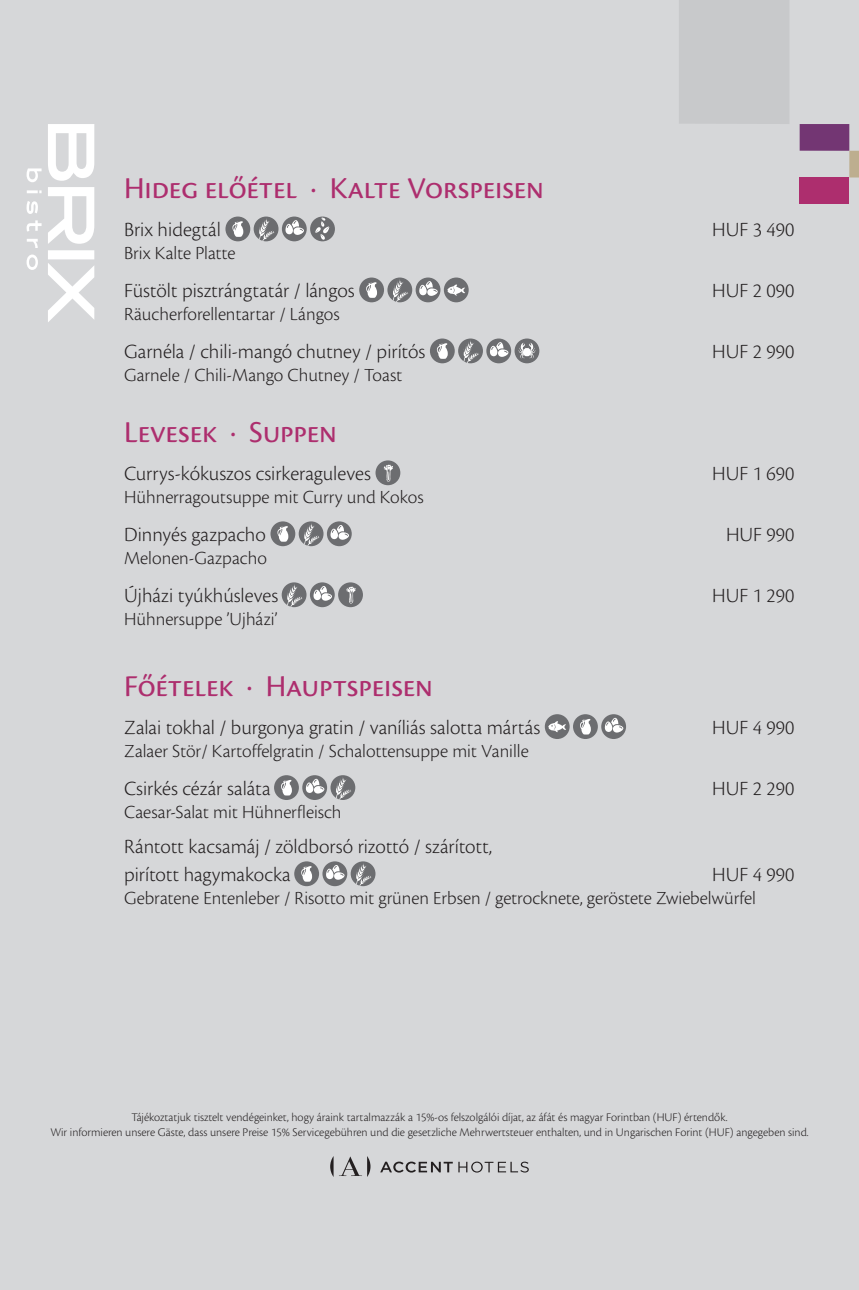
<style>
.page{position:relative;width:859px;height:1290px;background:#fff}
.page>*{position:absolute;margin:0;border:0;box-sizing:border-box;transform-origin:0 0}
.t1{font:31.5px "Cronos Pro";letter-spacing:-.005em;color:#ad2e6e}
.t2{font:300 21px/28px "Cronos Pro";color:#231f20}
.t3{font:300 19.25px "Cronos Pro";letter-spacing:-.005em;color:#231f20}
.t4{font:300 12.25px/14.7px "Cronos Pro";color:#231f20;text-align:center}
</style>
<div class="page">
<div style="left:0;top:0;width:858px;height:1290px;background:#d6d7d9"></div>
<div style="left:849px;top:151px;width:9px;height:26px;background:#bdae8f"></div>
<div style="left:799px;top:124px;width:50px;height:27px;background:#733673"></div>
<div style="left:678px;top:0;width:111px;height:124px;background:#c8c9cb"></div>
<div style="left:799px;top:178px;width:50px;height:26px;background:#ad2e6e"></div>
<svg style="left:27px;top:124px;width:67px;height:198px"></svg>
<svg style="left:330px;top:1156px;width:198px;height:21px"></svg>
<div style="left:225px;top:217px;width:25px;height:24px;background:#6c6d70;border-radius:50%"></div>
<svg style="left:232px;top:221px;width:11px;height:16px"></svg>
<div style="left:253px;top:217px;width:25px;height:24px;background:#6c6d70;border-radius:50%"></div>
<svg style="left:258px;top:217px;width:17px;height:24px"></svg>
<div style="left:282px;top:217px;width:24px;height:24px;background:#6c6d70;border-radius:50%"></div>
<svg style="left:285px;top:220px;width:19px;height:15px"></svg>
<div style="left:310px;top:217px;width:25px;height:24px;background:#6c6d70;border-radius:50%"></div>
<svg style="left:315px;top:217px;width:14px;height:23px"></svg>
<div style="left:359px;top:277px;width:25px;height:25px;background:#6c6d70;border-radius:50%"></div>
<svg style="left:366px;top:282px;width:11px;height:16px"></svg>
<div style="left:387px;top:277px;width:25px;height:25px;background:#6c6d70;border-radius:50%"></div>
<svg style="left:392px;top:278px;width:16px;height:24px"></svg>
<div style="left:415px;top:277px;width:25px;height:25px;background:#6c6d70;border-radius:50%"></div>
<svg style="left:419px;top:281px;width:19px;height:15px"></svg>
<div style="left:443px;top:277px;width:25px;height:25px;background:#6c6d70;border-radius:50%"></div>
<svg style="left:447px;top:284px;width:18px;height:12px"></svg>
<div style="left:430px;top:338px;width:24px;height:25px;background:#6c6d70;border-radius:50%"></div>
<svg style="left:436px;top:343px;width:11px;height:16px"></svg>
<div style="left:458px;top:338px;width:25px;height:25px;background:#6c6d70;border-radius:50%"></div>
<svg style="left:463px;top:339px;width:16px;height:24px"></svg>
<div style="left:486px;top:338px;width:25px;height:25px;background:#6c6d70;border-radius:50%"></div>
<svg style="left:489px;top:342px;width:19px;height:15px"></svg>
<div style="left:514px;top:338px;width:25px;height:25px;background:#6c6d70;border-radius:50%"></div>
<svg style="left:518px;top:343px;width:17px;height:15px"></svg>
<div style="left:375px;top:460px;width:25px;height:25px;background:#6c6d70;border-radius:50%"></div>
<svg style="left:384px;top:464px;width:9px;height:18px"></svg>
<div style="left:270px;top:521px;width:25px;height:25px;background:#6c6d70;border-radius:50%"></div>
<svg style="left:277px;top:526px;width:11px;height:16px"></svg>
<div style="left:298px;top:521px;width:25px;height:25px;background:#6c6d70;border-radius:50%"></div>
<svg style="left:303px;top:522px;width:17px;height:24px"></svg>
<div style="left:327px;top:521px;width:24px;height:25px;background:#6c6d70;border-radius:50%"></div>
<svg style="left:330px;top:525px;width:19px;height:15px"></svg>
<div style="left:281px;top:582px;width:25px;height:25px;background:#6c6d70;border-radius:50%"></div>
<svg style="left:286px;top:583px;width:17px;height:24px"></svg>
<div style="left:310px;top:582px;width:24px;height:25px;background:#6c6d70;border-radius:50%"></div>
<svg style="left:313px;top:586px;width:19px;height:15px"></svg>
<div style="left:338px;top:582px;width:25px;height:25px;background:#6c6d70;border-radius:50%"></div>
<svg style="left:346px;top:586px;width:9px;height:18px"></svg>
<div style="left:544px;top:714px;width:25px;height:25px;background:#6c6d70;border-radius:50%"></div>
<svg style="left:548px;top:721px;width:18px;height:12px"></svg>
<div style="left:572px;top:714px;width:25px;height:25px;background:#6c6d70;border-radius:50%"></div>
<svg style="left:580px;top:719px;width:10px;height:15px"></svg>
<div style="left:601px;top:714px;width:24px;height:25px;background:#6c6d70;border-radius:50%"></div>
<svg style="left:604px;top:717px;width:19px;height:16px"></svg>
<div style="left:274px;top:775px;width:25px;height:25px;background:#6c6d70;border-radius:50%"></div>
<svg style="left:281px;top:780px;width:11px;height:15px"></svg>
<div style="left:302px;top:775px;width:25px;height:25px;background:#6c6d70;border-radius:50%"></div>
<svg style="left:305px;top:778px;width:19px;height:16px"></svg>
<div style="left:330px;top:775px;width:25px;height:25px;background:#6c6d70;border-radius:50%"></div>
<svg style="left:335px;top:776px;width:17px;height:23px"></svg>
<div style="left:294px;top:861px;width:25px;height:25px;background:#6c6d70;border-radius:50%"></div>
<svg style="left:301px;top:866px;width:11px;height:16px"></svg>
<div style="left:322px;top:861px;width:25px;height:25px;background:#6c6d70;border-radius:50%"></div>
<svg style="left:326px;top:865px;width:18px;height:15px"></svg>
<div style="left:350px;top:861px;width:25px;height:25px;background:#6c6d70;border-radius:50%"></div>
<svg style="left:355px;top:862px;width:17px;height:24px"></svg>
<h1 class="t1" style="left:124px;top:170px;width:421px">Hideg előétel · Kalte Vorspeisen</h1>
<p class="t2" style="left:124px;top:215px;width:98px">Brix hidegtál</p>
<p class="t2" style="left:712px;top:215px;width:84px">HUF 3 490</p>
<p class="t3" style="left:124px;top:242px;width:113px">Brix Kalte Platte</p>
<p class="t2" style="left:124px;top:276px;width:232px">Füstölt pisztrángtatár / lángos</p>
<p class="t2" style="left:712px;top:276px;width:84px">HUF 2 090</p>
<p class="t3" style="left:124px;top:303px;width:217px">Räucherforellentartar / Lángos</p>
<p class="t2" style="left:124px;top:337px;width:302px">Garnéla / chili-mangó chutney / pirítós</p>
<p class="t2" style="left:712px;top:337px;width:84px">HUF 2 990</p>
<p class="t3" style="left:124px;top:364px;width:280px">Garnele / Chili-Mango Chutney / Toast</p>
<h1 class="t1" style="left:124px;top:414px;width:214px">Levesek · Suppen</h1>
<p class="t2" style="left:124px;top:459px;width:248px">Currys-kókuszos csirkeraguleves</p>
<p class="t2" style="left:712px;top:459px;width:84px">HUF 1 690</p>
<p class="t3" style="left:124px;top:486px;width:301px">Hühnerragoutsuppe mit Curry und Kokos</p>
<p class="t2" style="left:124px;top:520px;width:143px">Dinnyés gazpacho</p>
<p class="t2" style="left:725px;top:520px;width:70px">HUF 990</p>
<p class="t3" style="left:124px;top:547px;width:144px">Melonen-Gazpacho</p>
<p class="t2" style="left:124px;top:581px;width:156px">Újházi tyúkhúsleves</p>
<p class="t2" style="left:712px;top:581px;width:84px">HUF 1 290</p>
<p class="t3" style="left:124px;top:608px;width:155px">Hühnersuppe ’Ujházi’</p>
<h1 class="t1" style="left:124px;top:668px;width:310px">Főételek · Hauptspeisen</h1>
<p class="t2" style="left:124px;top:713px;width:417px">Zalai tokhal / burgonya gratin / vaníliás salotta mártás</p>
<p class="t2" style="left:712px;top:713px;width:84px">HUF 4 990</p>
<p class="t3" style="left:124px;top:740px;width:406px">Zalaer Stör/ Kartoffelgratin / Schalottensuppe mit Vanille</p>
<p class="t2" style="left:124px;top:774px;width:148px">Csirkés cézár saláta</p>
<p class="t2" style="left:712px;top:774px;width:84px">HUF 2 290</p>
<p class="t3" style="left:124px;top:801px;width:219px">Caesar-Salat mit Hühnerfleisch</p>
<p class="t2" style="left:124px;top:832px;width:369px">Rántott kacsamáj / zöldborsó rizottó / szárított, pirított hagymakocka</p>
<p class="t2" style="left:712px;top:860px;width:84px">HUF 4 990</p>
<p class="t3" style="left:124px;top:887px;width:633px">Gebratene Entenleber / Risotto mit grünen Erbsen / getrocknete, geröstete Zwiebelwürfel</p>
<p class="t4" style="left:50px;top:1110px;width:759px">Tájékoztatjuk tisztelt vendégeinket, hogy áraink tartalmazzák a 15%-os felszolgálói díjat, az áfát és magyar Forintban (HUF) értendők.<br>Wir informieren unsere Gäste, dass unsere Preise 15% Servicegebühren und die gesetzliche Mehrwertsteuer enthalten, und in Ungarischen Forint (HUF) angegeben sind.</p>
</div>
